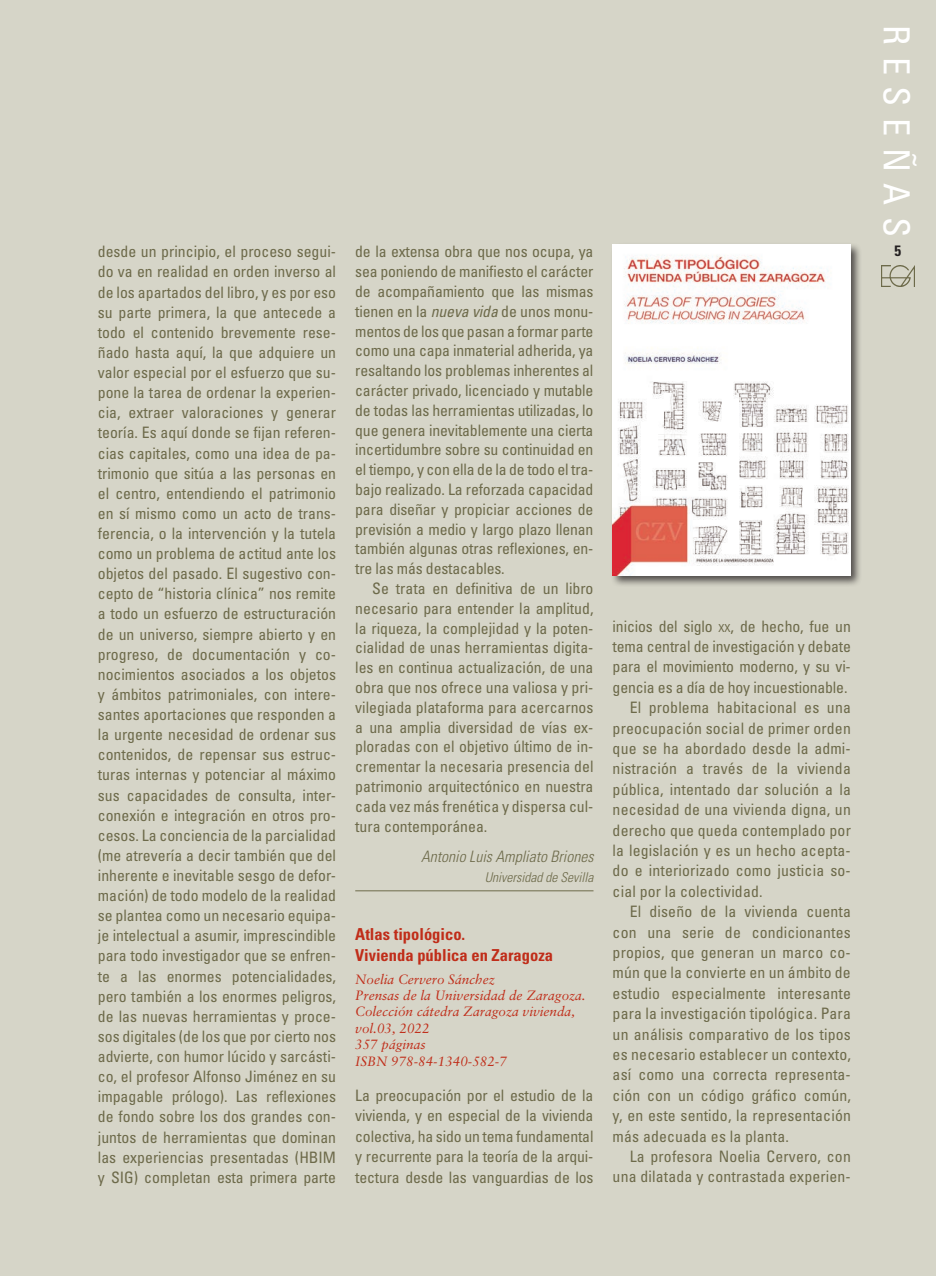
<style>
.page{position:relative;width:936px;height:1276px;background:#fff}
.page>*{position:absolute;margin:0;border:0;box-sizing:border-box;transform-origin:0 0}
.t1{font:condensed 36px "Univers";letter-spacing:.325em;color:#fff}
.Txt_titulo_libro{font:700 condensed 16.5px/20.4px "Univers";color:#c02d19}
.t2{font:condensed 15.75px/20.1px "Univers";color:#6d6a4a;text-align:justify}
.firma_autor{font:italic 300 condensed 15.75px "Univers";color:#6d6a4a}
.t3{font:700 condensed 15px "Univers";color:#231f20}
.txt_infor_libro{font:italic 13.5px/16.4px "Sabon";color:#c02d19}
.firma_autor-2{font:italic 300 condensed 13.5px "Univers";color:#6d6a4a}
.s1{font-style:italic}
.s2{font-size:10.95px}
</style>
<div class="page">
<div style="left:0;top:0;width:935px;height:1276px;background:#d6d5c8"></div>
<img style="left:881px;top:265px;width:33px;height:21px">
<hr style="left:355px;top:890px;width:238px;height:1px;background:#6d6a4a">
<div style="left:610px;top:242px;width:252px;height:345px;background:#231f20;opacity:.75"></div>
<img style="left:612px;top:245px;width:238px;height:330px">
<p class="t2" style="left:98px;top:241px;width:240px">desde un principio, el proceso segui&shy;do va en realidad en orden inverso al de los apartados del libro, y es por eso su parte primera, la que antecede a todo el contenido brevemente rese&shy;ñado hasta aquí, la que adquiere un valor especial por el esfuerzo que su&shy;pone la tarea de ordenar la experien&shy;cia, extraer valoraciones y generar teoría. Es aquí donde se fijan referen&shy;cias capitales, como una idea de pa&shy;trimonio que sitúa a las personas en el centro, entendiendo el patrimonio en sí mismo como un acto de trans&shy;ferencia, o la intervención y la tutela como un problema de actitud ante los objetos del pasado. El sugestivo con&shy;cepto de “historia clínica” nos remite a todo un esfuerzo de estructuración de un universo, siempre abierto y en progreso, de documentación y co&shy;nocimientos asociados a los objetos y ámbitos patrimoniales, con intere&shy;santes aportaciones que responden a la urgente necesidad de ordenar sus contenidos, de repensar sus estruc&shy;turas internas y potenciar al máximo sus capacidades de consulta, inter&shy;conexión e integración en otros pro&shy;cesos. La conciencia de la parcialidad (me atrevería a decir también que del inherente e inevitable sesgo de defor&shy;mación) de todo modelo de la realidad se plantea como un necesario equipa&shy;je intelectual a asumir, imprescindible para todo investigador que se enfren&shy;te a las enormes potencialidades, pero también a los enormes peligros, de las nuevas herramientas y proce&shy;sos digitales (de los que por cierto nos advierte, con humor lúcido y sarcásti&shy;co, el profesor Alfonso Jiménez en su impagable prólogo). Las reflexiones de fondo sobre los dos grandes con&shy;juntos de herramientas que dominan las experiencias presentadas (HBIM y SIG) completan esta primera parte</p>
<p class="t2" style="left:355px;top:242px;width:240px">de la extensa obra que nos ocupa, ya sea poniendo de manifiesto el carácter de acompañamiento que las mismas tienen en la <span class="s1">nueva vida</span> de unos monu&shy;mentos de los que pasan a formar parte como una capa inmaterial adherida, ya resaltando los problemas inherentes al carácter privado, licenciado y mutable de todas las herramientas utilizadas, lo que genera inevitablemente una cierta incertidumbre sobre su continuidad en el tiempo, y con ella de la de todo el tra&shy;bajo realizado. La reforzada capacidad para diseñar y propiciar acciones de previsión a medio y largo plazo llenan también algunas otras reflexiones, en&shy;tre las más destacables.</p>
<p class="t2" style="left:355px;top:578px;width:240px;text-indent:17px">Se trata en definitiva de un libro necesario para entender la amplitud, la riqueza, la complejidad y la poten&shy;cialidad de unas herramientas digita&shy;les en continua actualización, de una obra que nos ofrece una valiosa y pri&shy;vilegiada plataforma para acercarnos a una amplia diversidad de vías ex&shy;ploradas con el objetivo último de in&shy;crementar la necesaria presencia del patrimonio arquitectónico en nuestra cada vez más frenética y dispersa cul&shy;tura contemporánea.</p>
<p class="firma_autor" style="left:421px;top:847px;width:174px">Antonio Luis Ampliato Briones</p>
<p class="firma_autor-2" style="left:484px;top:869px;width:110px">Universidad de Sevilla</p>
<p class="Txt_titulo_libro" style="left:355px;top:924px;width:199px">Atlas tipológico.<br>Vivienda pública en Zaragoza</p>
<p class="txt_infor_libro" style="left:355px;top:970px;width:141px">Noelia Cervero Sánchez</p>
<p class="txt_infor_libro" style="left:355px;top:987px;width:232px">Prensas de la Universidad de Zaragoza.<br>Colección cátedra Zaragoza vivienda, vol.03, 2022</p>
<p class="txt_infor_libro" style="left:355px;top:1036px;width:72px">357 páginas</p>
<p class="txt_infor_libro" style="left:355px;top:1052px;width:153px">ISBN 978-84-1340-582-7</p>
<p class="t2" style="left:355px;top:1084px;width:240px">La preocupación por el estudio de la vivienda, y en especial de la vivienda colectiva, ha sido un tema fundamental y recurrente para la teoría de la arqui&shy;tectura desde las vanguardias de los</p>
<p class="t2" style="left:612px;top:615px;width:240px">inicios del siglo <span class="s2">xx</span>, de hecho, fue un tema central de investigación y debate para el movimiento moderno, y su vi&shy;gencia es a día de hoy incuestionable.</p>
<p class="t2" style="left:612px;top:697px;width:240px;text-indent:17px">El problema habitacional es una preocupación social de primer orden que se ha abordado desde la admi&shy;nistración a través de la vivienda pública, intentado dar solución a la necesidad de una vivienda digna, un derecho que queda contemplado por la legislación y es un hecho acepta&shy;do e interiorizado como justicia so&shy;cial por la colectividad.</p>
<p class="t2" style="left:612px;top:901px;width:240px;text-indent:17px">El diseño de la vivienda cuenta con una serie de condicionantes propios, que generan un marco co&shy;mún que la convierte en un ámbito de estudio especialmente interesante para la investigación tipológica. Para un análisis comparativo de los tipos es necesario establecer un contexto, así como una correcta representa&shy;ción con un código gráfico común, y, en este sentido, la representación más adecuada es la planta.</p>
<p class="t2" style="left:612px;top:1146px;width:240px;text-align:right">La profesora Noelia Cervero, con una dilatada y contrastada experien-</p>
<p class="t1" style="left:919px;top:25px;width:214px;rotate:90deg">RESEÑAS</p>
<p class="t3" style="left:894px;top:242px;width:8px">5</p>
</div>
